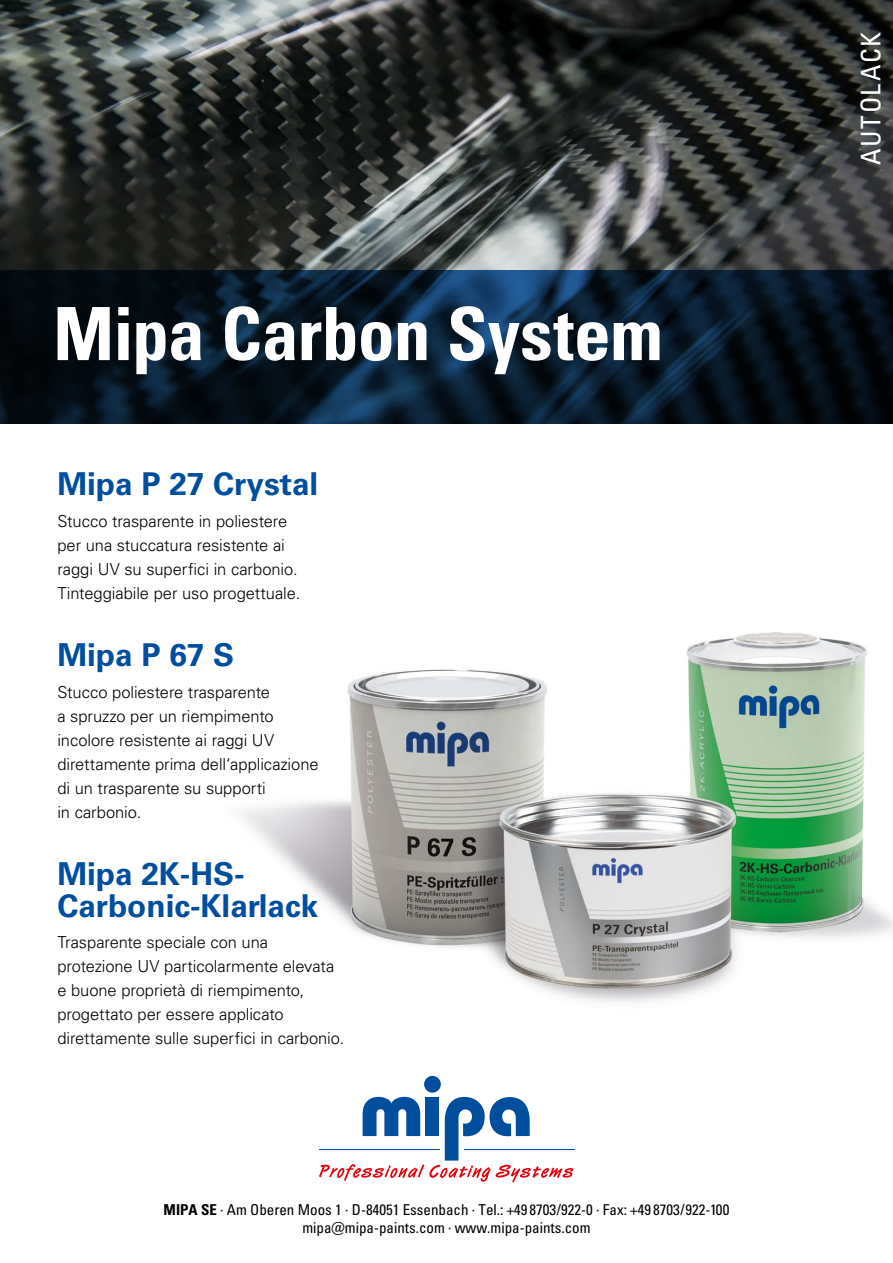
<style>
.page{position:relative;width:893px;height:1263px;background:#fff}
.page>*{position:absolute;margin:0;border:0;box-sizing:border-box;transform-origin:0 0}
.t1{font:73.5px "Univers LTCYR 67 Bold Cond";letter-spacing:-.01em;color:#fff}
.t2{font:700 31.5px/31.5px "Univers LT Pro 65";color:#004e9e}
.t3{font:condensed 27px "Univers LTCYR 57";letter-spacing:.05em;color:#fff}
.t4{font:300 16.5px/24px "Univers LT Pro 45";letter-spacing:-.005em;color:#000}
.t5{font:condensed 15px/18px "Univers LTCYR 57";color:#000;text-align:center}
.s1{font-family:"Univers LTCYR 67 Bold Cond";font-stretch:normal}
</style>
<div class="page">
<img style="left:0;top:0;width:893px;height:270px">
<img style="left:241px;top:632px;width:652px;height:370px">
<svg style="left:0;top:270px;width:893px;height:154px;background:#081928"></svg>
<hr style="left:464px;top:1149px;width:110px;height:1px;background:#004e9e">
<div style="left:424px;top:1076px;width:17px;height:16px;background:#004e9e;border-radius:50%"></div>
<svg style="left:319px;top:1091px;width:254px;height:91px"></svg>
<h1 class="t1" style="left:53px;top:289px;width:611px">Mipa Carbon System</h1>
<h2 class="t2" style="left:57px;top:468px;width:262px">Mipa P 27 Crystal</h2>
<p class="t4" style="left:57px;top:509px;width:244px">Stucco trasparente in poliestere per una stuccatura resistente ai raggi UV su superfici in carbonio.<br>Tinteggiabile per uso progettuale.</p>
<h2 class="t2" style="left:57px;top:639px;width:178px">Mipa P 67 S</h2>
<p class="t4" style="left:57px;top:680px;width:263px">Stucco poliestere trasparente<br>a spruzzo per un riempimento incolore resistente ai raggi UV direttamente prima dell‘applicazione di un trasparente su supporti<br>in carbonio.</p>
<h2 class="t2" style="left:57px;top:858px;width:262px">Mipa 2K-HS-<br>Carbonic-Klarlack</h2>
<p class="t4" style="left:57px;top:930px;width:288px">Trasparente speciale con una protezione UV particolarmente elevata e buone proprietà di riempimento, progettato per essere applicato direttamente sulle superfici in carbonio.</p>
<p class="t5" style="left:164px;top:1200px;width:567px"><span class="s1">MIPA SE</span> · Am Oberen Moos 1 · D-84051 Essenbach · Tel.: +49 8703/922-0 · Fax: +49 8703/922-100 mipa@mipa-paints.com · www.mipa-paints.com</p>
<h3 class="t3" style="left:854px;top:165px;width:134px;rotate:-90deg">AUTOLACK</h3>
</div>
